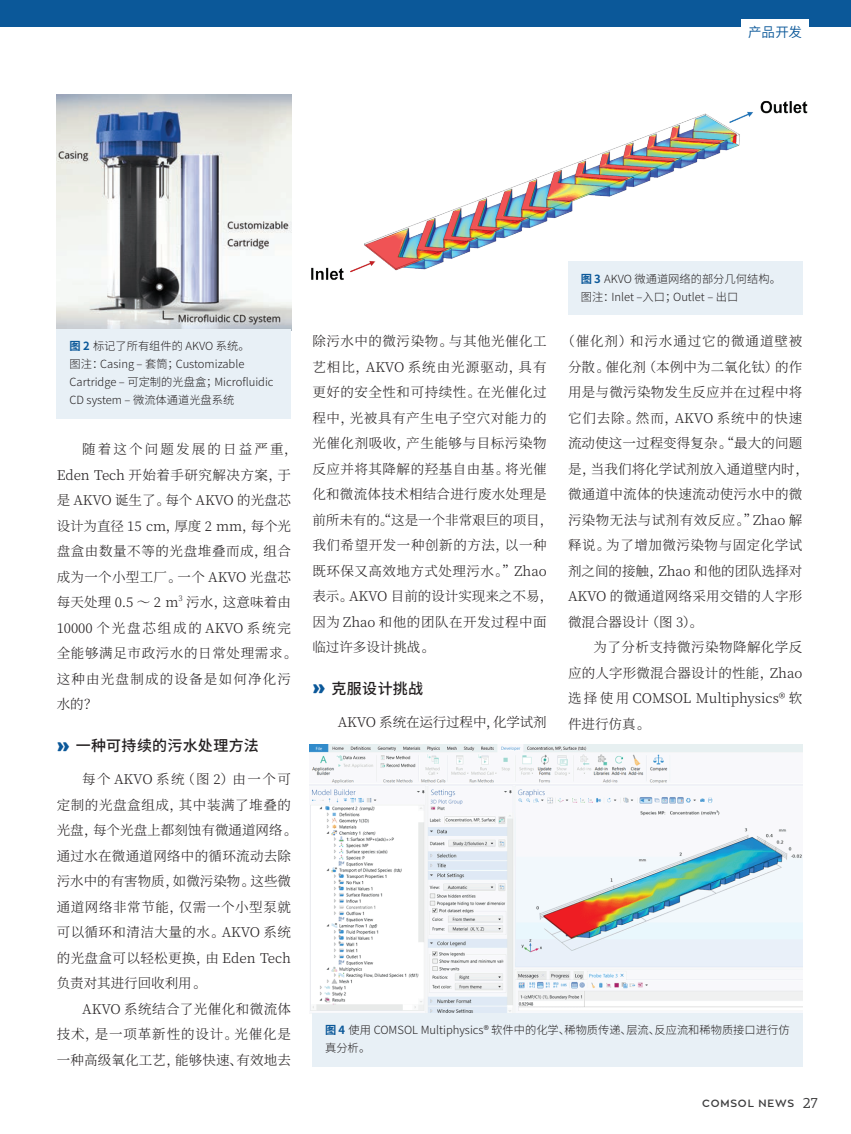
<style>
.page{position:relative;width:851px;height:1134px;background:#fff}
.page>*{position:absolute;margin:0;border:0;box-sizing:border-box;transform-origin:0 0}
.t1{font:500 15px "Source Han Sans CN";letter-spacing:.02em;color:#231f20}
.t2{font:300 13.5px/25.5px "Source Han Serif SC";letter-spacing:.02em;color:#231f20}
.t3{font:300 13.5px/25.5px "Source Han Serif SC";letter-spacing:.04em;color:#231f20}
.t4{font:300 13.5px/25.5px "Source Han Serif SC";letter-spacing:.05em;color:#231f20}
.t5{font:300 13.5px "Source Han Serif SC";letter-spacing:-.01em;color:#231f20}
.t6{font:13.5px "Source Han Sans CN";color:#0b5899}
.t7{font:300 11.25px/18px "Source Han Sans CN";color:#231f20}
.t8{font:600 10.5px "Zona Pro";letter-spacing:.08em;color:#3e3e3f}
.t9{font:300 7.8px "Source Han Serif SC";color:#231f20}
.s1{font-weight:700;color:#0b5899}
.s2{font-family:"Brandon Grotesque";font-weight:900;font-size:25.5px;color:#0b5899}
.s3{font-family:"PF Centro Slab Pro";font-weight:400;font-size:15px}
</style>
<div class="page">
<img style="left:310px;top:744px;width:492px;height:269px">
<img style="left:57px;top:94px;width:234px;height:235px">
<img style="left:311px;top:100px;width:497px;height:188px">
<div style="left:0;top:0;width:850px;height:27px;background:#0b5899"></div>
<div style="left:741px;top:19px;width:67px;height:24px;background:#fff"></div>
<div style="left:57px;top:329px;width:234px;height:89px;background:#e8f0f6"></div>
<div style="left:568px;top:262px;width:234px;height:53px;background:#e8f0f6"></div>
<div style="left:312px;top:1013px;width:490px;height:53px;background:#e8f0f6"></div>
<p class="t6" style="left:748px;top:24px;width:55px">产品开发</p>
<p class="t7" style="left:69px;top:337px;width:205px"><span class="s1">图 2</span> 标记了所有组件的 AKVO 系统。<br>图注：Casing – 套筒；Customizable<br>Cartridge – 可定制的光盘盒；Microfluidic<br>CD system – 微流体通道光盘系统</p>
<p class="t2" style="left:57px;top:437px;width:242px;text-indent:26px">随着这个问题发展的日益严重，<br>Eden Tech 开始着手研究解决方案，于是 AKVO 诞生了。每个 AKVO 的光盘芯设计为直径 15 cm，厚度 2 mm，每个光盘盒由数量不等的光盘堆叠而成，组合成为一个小型工厂。一个 AKVO 光盘芯每天处理 0.5 ～ 2 m</p>
<p class="t9" style="left:178px;top:593px;width:6px">3</p>
<p class="t4" style="left:57px;top:590px;width:242px;text-indent:129px">污水，这意味着由<br>10000 个光盘芯组成的 AKVO系统完全能够满足市政污水的日常处理需求。这种由光盘制成的设备是如何净化污水的？</p>
<p class="t1" style="left:57px;top:737px;width:203px"><span class="s2">»</span> 一种可持续的污水处理方法</p>
<p class="t2" style="left:57px;top:767px;width:242px;text-indent:26px">每个 AKVO 系统（图 2）由一个可定制的光盘盒组成，其中装满了堆叠的光盘，每个光盘上都刻蚀有微通道网络。通过水在微通道网络中的循环流动去除污水中的有害物质，如微污染物。这些微通道网络非常节能，仅需一个小型泵就可以循环和清洁大量的水。AKVO 系统的光盘盒可以轻松更换，由 Eden Tech负责对其进行回收利用。</p>
<p class="t2" style="left:57px;top:996px;width:236px;text-align:justify;text-indent:26px">AKVO 系统结合了光催化和微流体技术，是一项革新性的设计。光催化是一种高级氧化工艺，能够快速、有效地去</p>
<p class="t3" style="left:312px;top:329px;width:242px">除污水中的微污染物。与其他光催化工艺相比，AKVO 系统由光源驱动，具有更好的安全性和可持续性。在光催化过程中，光被具有产生电子空穴对能力的光催化剂吸收，产生能够与目标污染物反应并将其降解的羟基自由基。将光催化和微流体技术相结合进行废水处理是前所未有的。“这是一个非常艰巨的项目，我们希望开发一种创新的方法，以一种既环保又高效地方式处理污水。”Zhao表示。AKVO 目前的设计实现来之不易，因为 Zhao 和他的团队在开发过程中面临过许多设计挑战。</p>
<p class="t1" style="left:312px;top:680px;width:112px"><span class="s2">»</span> 克服设计挑战</p>
<p class="t5" style="left:338px;top:715px;width:210px">AKVO 系统在运行过程中，化学试剂</p>
<p class="t7" style="left:580px;top:270px;width:202px"><span class="s1">图 3</span> AKVO 微通道网络的部分几何结构。图注：Inlet –入口；Outlet – 出口</p>
<p class="t2" style="left:568px;top:329px;width:242px;text-indent:-6px">（催化剂）和污水通过它的微通道壁被分散。催化剂（本例中为二氧化钛）的作用是与微污染物发生反应并在过程中将它们去除。然而，AKVO 系统中的快速流动使这一过程变得复杂。“最大的问题是，当我们将化学试剂放入通道壁内时，微通道中流体的快速流动使污水中的微污染物无法与试剂有效反应。”Zhao 解释说。为了增加微污染物与固定化学试剂之间的接触，Zhao 和他的团队选择对<br>AKVO 的微通道网络采用交错的人字形微混合器设计（图 3）。</p>
<p class="t2" style="left:568px;top:635px;width:236px;text-align:justify;text-indent:26px">为了分析支持微污染物降解化学反应的人字形微混合器设计的性能，Zhao选择使用 COMSOL Multiphysics® 软件进行仿真。</p>
<p class="t7" style="left:325px;top:1022px;width:466px"><span class="s1">图 4</span> 使用 COMSOL Multiphysics® 软件中的化学、稀物质传递、层流、反应流和稀物质接口进行仿真分析。</p>
<p class="t8" style="left:702px;top:1096px;width:118px">COMSOL NEWS <span class="s3">27</span></p>
</div>
